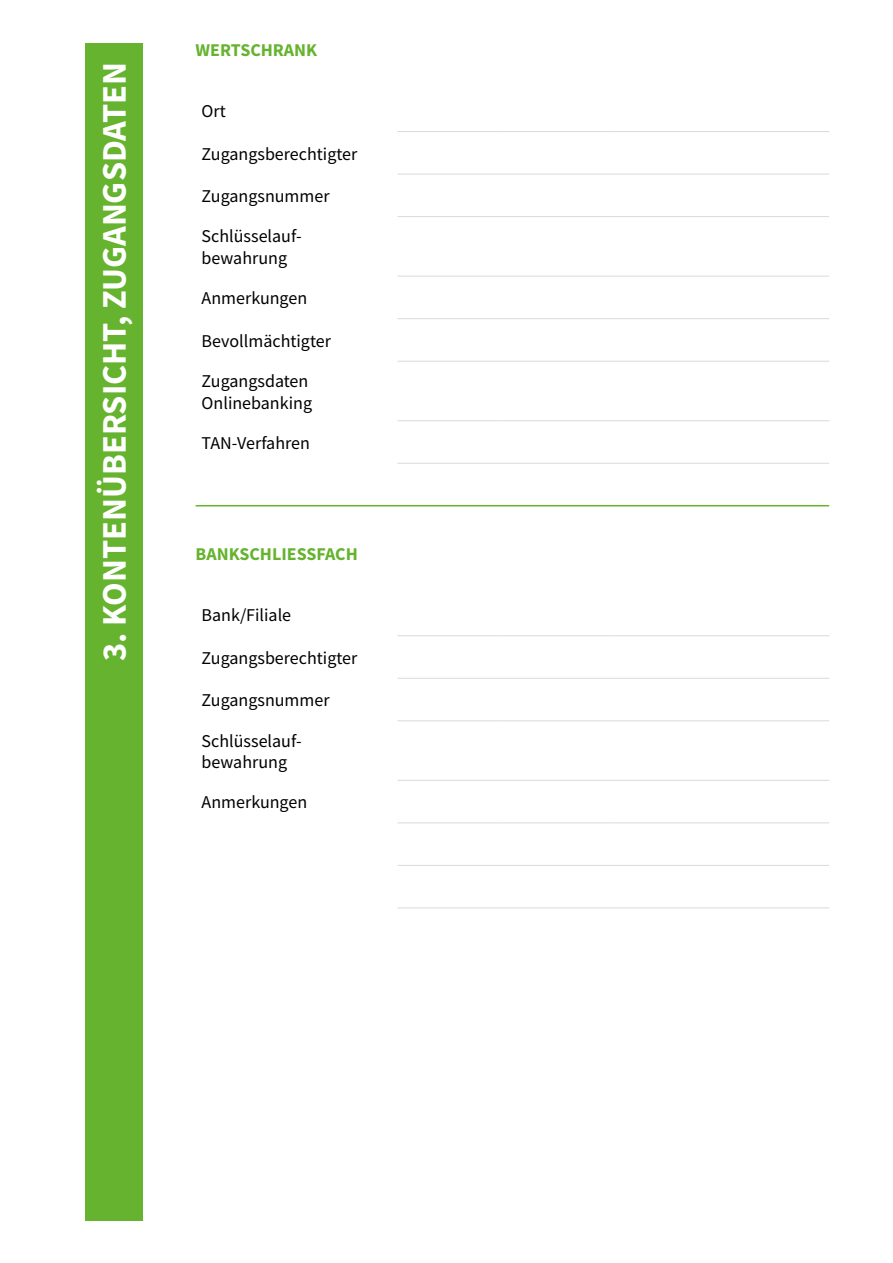
<style>
.page{position:relative;width:893px;height:1263px;background:#fff}
.page>*{position:absolute;margin:0;border:0;box-sizing:border-box;transform-origin:0 0}
.t1{font:700 34.5px "Source Sans Pro";color:#fff}
.t2{font:18px/21.6px "Source Sans Pro";color:#000}
.t3{font:700 18px "Source Sans Pro";color:#65b32e}
</style>
<div class="page">
<div style="left:85px;top:43px;width:57px;height:1177px;background:#65b32e"></div>
<hr style="left:398px;top:216px;width:104px;height:1px;background:#dadada">
<hr style="left:502px;top:216px;width:109px;height:1px;background:#dadada">
<hr style="left:611px;top:216px;width:218px;height:1px;background:#dadada">
<hr style="left:398px;top:276px;width:104px;height:1px;background:#dadada">
<hr style="left:502px;top:276px;width:109px;height:1px;background:#dadada">
<hr style="left:611px;top:276px;width:218px;height:1px;background:#dadada">
<hr style="left:398px;top:318px;width:104px;height:1px;background:#dadada">
<hr style="left:502px;top:318px;width:109px;height:1px;background:#dadada">
<hr style="left:611px;top:318px;width:218px;height:1px;background:#dadada">
<hr style="left:398px;top:361px;width:104px;height:1px;background:#dadada">
<hr style="left:502px;top:361px;width:109px;height:1px;background:#dadada">
<hr style="left:611px;top:361px;width:218px;height:1px;background:#dadada">
<hr style="left:398px;top:420px;width:104px;height:1px;background:#dadada">
<hr style="left:502px;top:420px;width:109px;height:1px;background:#dadada">
<hr style="left:611px;top:420px;width:218px;height:1px;background:#dadada">
<hr style="left:398px;top:463px;width:104px;height:1px;background:#dadada">
<hr style="left:502px;top:463px;width:109px;height:1px;background:#dadada">
<hr style="left:611px;top:463px;width:218px;height:1px;background:#dadada">
<hr style="left:398px;top:131px;width:104px;height:1px;background:#dadada">
<hr style="left:502px;top:131px;width:109px;height:1px;background:#dadada">
<hr style="left:611px;top:131px;width:218px;height:1px;background:#dadada">
<hr style="left:398px;top:174px;width:104px;height:1px;background:#dadada">
<hr style="left:502px;top:174px;width:109px;height:1px;background:#dadada">
<hr style="left:611px;top:174px;width:218px;height:1px;background:#dadada">
<hr style="left:398px;top:720px;width:104px;height:1px;background:#dadada">
<hr style="left:502px;top:720px;width:109px;height:1px;background:#dadada">
<hr style="left:611px;top:720px;width:218px;height:1px;background:#dadada">
<hr style="left:398px;top:780px;width:104px;height:1px;background:#dadada">
<hr style="left:502px;top:780px;width:109px;height:1px;background:#dadada">
<hr style="left:611px;top:780px;width:218px;height:1px;background:#dadada">
<hr style="left:398px;top:822px;width:104px;height:1px;background:#dadada">
<hr style="left:502px;top:822px;width:109px;height:1px;background:#dadada">
<hr style="left:611px;top:822px;width:218px;height:1px;background:#dadada">
<hr style="left:398px;top:865px;width:104px;height:1px;background:#dadada">
<hr style="left:502px;top:865px;width:109px;height:1px;background:#dadada">
<hr style="left:611px;top:865px;width:218px;height:1px;background:#dadada">
<hr style="left:398px;top:907px;width:104px;height:1px;background:#dadada">
<hr style="left:502px;top:907px;width:109px;height:1px;background:#dadada">
<hr style="left:611px;top:907px;width:218px;height:1px;background:#dadada">
<hr style="left:398px;top:635px;width:104px;height:1px;background:#dadada">
<hr style="left:502px;top:635px;width:109px;height:1px;background:#dadada">
<hr style="left:611px;top:635px;width:218px;height:1px;background:#dadada">
<hr style="left:398px;top:678px;width:104px;height:1px;background:#dadada">
<hr style="left:502px;top:678px;width:109px;height:1px;background:#dadada">
<hr style="left:611px;top:678px;width:218px;height:1px;background:#dadada">
<hr style="left:196px;top:505px;width:633px;height:1px;background:#65b32e">
<h1 class="t1" style="left:91px;top:661px;width:600px;rotate:-90deg">3. KONTENÜBERSICHT, ZUGANGSDATEN</h1>
<p class="t3" style="left:196px;top:38px;width:123px">WERTSCHRANK</p>
<p class="t2" style="left:202px;top:100px;width:26px">Ort</p>
<p class="t2" style="left:202px;top:143px;width:157px">Zugangsberechtigter</p>
<p class="t2" style="left:202px;top:185px;width:130px">Zugangsnummer</p>
<p class="t2" style="left:202px;top:225px;width:102px">Schlüsselauf&shy;bewahrung</p>
<p class="t2" style="left:202px;top:287px;width:107px">Anmerkungen</p>
<p class="t2" style="left:202px;top:330px;width:131px">Bevollmächtigter</p>
<p class="t2" style="left:202px;top:370px;width:112px">Zugangsdaten<br>Onlinebanking</p>
<p class="t2" style="left:202px;top:432px;width:110px">TAN-Verfahren</p>
<p class="t3" style="left:196px;top:542px;width:164px">BANKSCHLIESSFACH</p>
<p class="t2" style="left:202px;top:604px;width:91px">Bank/Filiale</p>
<p class="t2" style="left:202px;top:647px;width:157px">Zugangsberechtigter</p>
<p class="t2" style="left:202px;top:689px;width:130px">Zugangsnummer</p>
<p class="t2" style="left:202px;top:730px;width:102px">Schlüsselauf&shy;bewahrung</p>
<p class="t2" style="left:202px;top:791px;width:107px">Anmerkungen</p>
</div>
